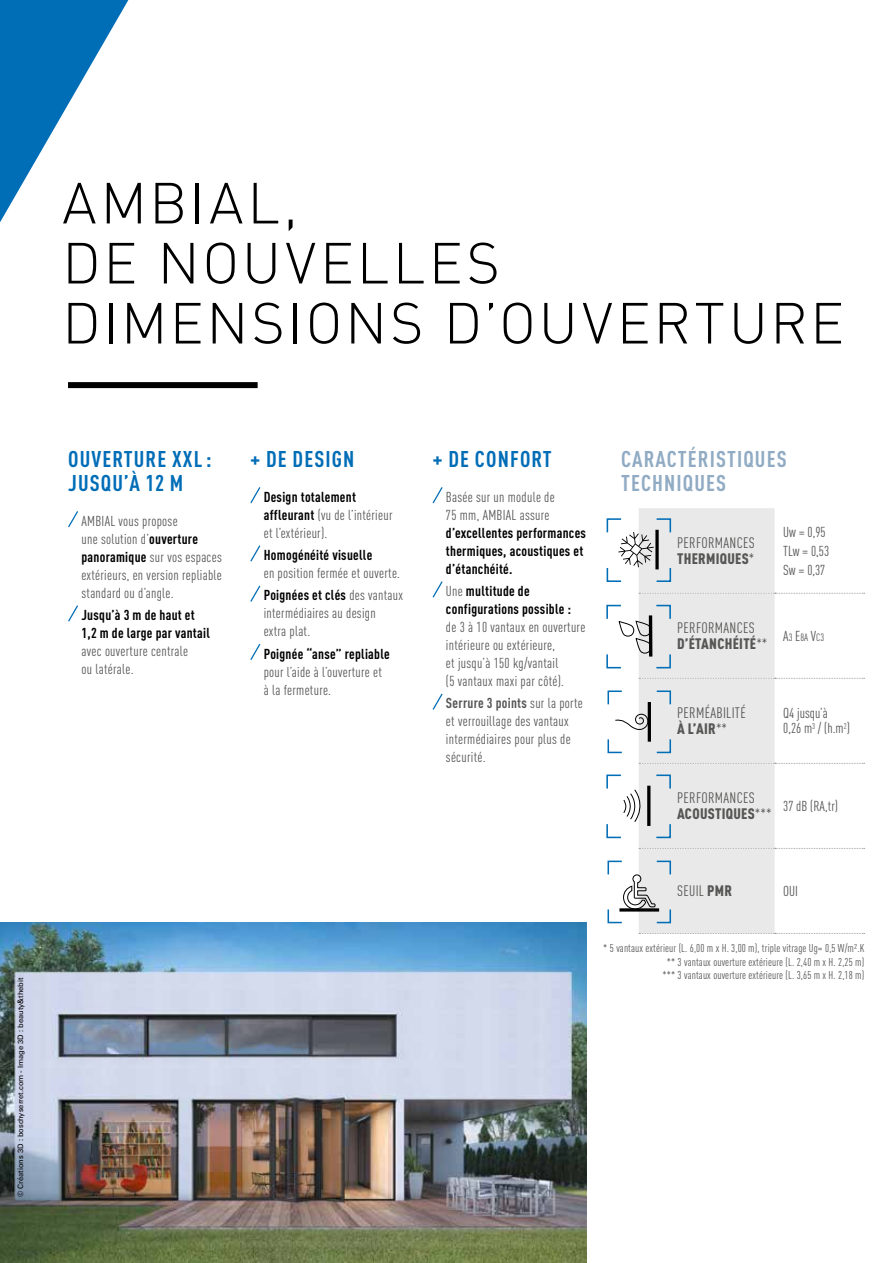
<style>
.page{position:relative;width:893px;height:1263px;background:#fff}
.page>*{position:absolute;margin:0;border:0;box-sizing:border-box;transform-origin:0 0}
.t1{font:300 57px/60px "DIN Pro";letter-spacing:.045em;color:#000}
.t2{font:700 condensed 22.5px/24px "DIN Pro";letter-spacing:.05em;color:#006db7}
.t3{font:700 condensed 22.5px/24px "DIN Pro";letter-spacing:.05em;color:#90abc3}
.t4{font:condensed 15px/16.5px "DIN Pro";letter-spacing:.02em;color:#565655}
.t5{font:condensed 14.25px/18px "DIN Pro";letter-spacing:.02em;color:#565655}
.t6{font:700 condensed 14.25px/18px "DIN Pro";letter-spacing:.02em;color:#000}
.t7{font:condensed 14.25px/19.2px "DIN Pro";color:#565655}
.t8{font:condensed 11.25px/13.5px "DIN Pro";letter-spacing:.01em;color:#565655;text-align:right}
.t9{font:condensed 10.5px "DIN Pro";color:#565655}
.t10{font:7.5px "Univers LT Std";color:#000}
.s1{font-weight:700;color:#000}
.s2{font-weight:400;color:#565655}
.s3{font-weight:700}
.s4{font-weight:900}
.s5{font-size:14.25px}
</style>
<div class="page">
<svg style="left:0;top:0;width:128px;height:222px"></svg>
<div style="left:68px;top:382px;width:190px;height:6px;background:#000"></div>
<svg style="left:68px;top:511px;width:10px;height:17px"></svg>
<svg style="left:68px;top:605px;width:10px;height:17px"></svg>
<svg style="left:250px;top:487px;width:11px;height:17px"></svg>
<svg style="left:250px;top:545px;width:11px;height:17px"></svg>
<svg style="left:250px;top:585px;width:11px;height:17px"></svg>
<svg style="left:250px;top:644px;width:11px;height:16px"></svg>
<svg style="left:432px;top:487px;width:11px;height:17px"></svg>
<svg style="left:432px;top:581px;width:11px;height:17px"></svg>
<svg style="left:432px;top:693px;width:11px;height:17px"></svg>
<svg style="left:606px;top:508px;width:259px;height:426px"></svg>
<img style="left:0;top:923px;width:587px;height:340px">
<h1 class="t1" style="left:62px;top:168px;width:783px">AMBIAL,<br>DE NOUVELLES<br>DIMENSIONS D’OUVERTURE</h1>
<p class="t10" style="left:16px;top:1197px;width:221px;rotate:-90deg">© Créations 3D : boschyserret.com - Image 3D : beauty&amp;thebit</p>
<h2 class="t2" style="left:68px;top:445px;width:145px">OUVERTURE XXL :<br>JUSQU’À 12 M</h2>
<p class="t5" style="left:81px;top:511px;width:142px">AMBIAL vous propose<br>une solution d’<span class="s1">ouverture panoramique</span> sur vos espaces extérieurs, en version repliable standard ou d’angle.</p>
<p class="t6" style="left:81px;top:605px;width:130px">Jusqu’à 3 m de haut et<br>1,2 m de large par vantail</p>
<p class="t5" style="left:81px;top:641px;width:108px">avec ouverture centrale ou latérale.</p>
<h2 class="t2" style="left:250px;top:445px;width:106px">+ DE DESIGN</h2>
<p class="t5" style="left:264px;top:487px;width:130px"><span class="s1">Design totalement affleurant</span> (vu de l’intérieur et l’extérieur).</p>
<p class="t6" style="left:264px;top:545px;width:110px">Homogénéité visuelle</p>
<p class="t5" style="left:264px;top:561px;width:141px;line-height:22.2px">en position fermée et ouverte.<br><span class="s1">Poignées et clés</span> des vantaux</p>
<p class="t5" style="left:264px;top:603px;width:113px">intermédiaires au design extra plat.</p>
<p class="t6" style="left:264px;top:643px;width:128px">Poignée “anse” repliable</p>
<p class="t5" style="left:264px;top:661px;width:120px">pour l’aide à l’ouverture et à la fermeture.</p>
<h2 class="t2" style="left:433px;top:445px;width:121px">+ DE CONFORT</h2>
<p class="t5" style="left:446px;top:487px;width:110px">Basée sur un module de<br>75 mm, AMBIAL assure</p>
<p class="t6" style="left:446px;top:522px;width:142px">d’excellentes performances thermiques, acoustiques et d’étanchéité.</p>
<p class="t6" style="left:446px;top:581px;width:127px"><span class="s2">Une</span> multitude de configurations possible :</p>
<p class="t5" style="left:446px;top:617px;width:141px">de 3 à 10 vantaux en ouverture intérieure ou extérieure,<br>et jusqu’à 150 kg/vantail<br>(5 vantaux maxi par côté).</p>
<p class="t5" style="left:446px;top:693px;width:138px"><span class="s3">Serrure 3 points</span> sur la porte et verrouillage des vantaux intermédiaires pour plus de sécurité.</p>
<h2 class="t3" style="left:621px;top:445px;width:167px">CARACTÉRISTIQUES<br>TECHNIQUES</h2>
<p class="t4" style="left:677px;top:533px;width:79px">PERFORMANCES<br><span class="s4">THERMIQUES</span>*</p>
<p class="t7" style="left:783px;top:521px;width:47px">Uw = 0,95<br>TLw = 0,53<br>Sw = 0,37</p>
<p class="t4" style="left:677px;top:618px;width:92px">PERFORMANCES<br><span class="s4">D’ÉTANCHÉITÉ</span>**</p>
<p class="t9" style="left:783px;top:629px;width:42px"><span class="s5">A</span>3 <span class="s5">E</span>8A <span class="s5">V</span>C3</p>
<p class="t4" style="left:677px;top:703px;width:70px">PERMÉABILITÉ<br><span class="s4">À L’AIR</span>**</p>
<p class="t7" style="left:783px;top:705px;width:68px;line-height:15px">Q4 jusqu’à<br>0,26 m<sup>3</sup> / (h.m<sup>2</sup>)</p>
<p class="t4" style="left:677px;top:788px;width:96px">PERFORMANCES<br><span class="s4">ACOUSTIQUES</span>***</p>
<p class="t5" style="left:783px;top:796px;width:56px">37 dB (RA,tr)</p>
<p class="t4" style="left:677px;top:881px;width:56px">SEUIL <span class="s4">PMR</span></p>
<p class="t5" style="left:783px;top:881px;width:16px">OUI</p>
<p class="t8" style="left:603px;top:940px;width:262px">* 5 vantaux extérieur (L. 6,00 m x H. 3,00 m), triple vitrage Ug= 0,5 W/m².K ** 3 vantaux ouverture extérieure (L. 2,40 m x H. 2,25 m)<br>*** 3 vantaux ouverture extérieure (L. 3,65 m x H. 2,18 m)</p>
</div>
